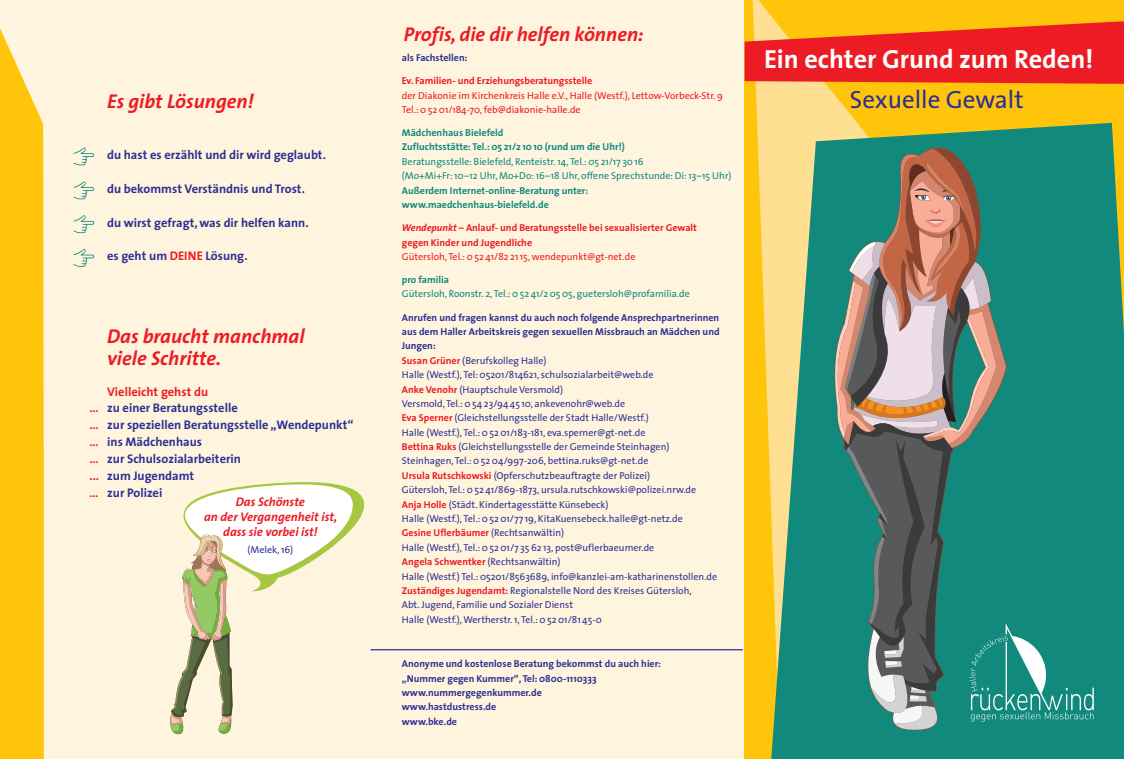
<style>
.page{position:relative;width:1124px;height:759px;background:#fff}
.page>*{position:absolute;margin:0;border:0;box-sizing:border-box;transform-origin:0 0}
.t1{font:700 26.25px "The Sans";color:#fff}
.t2{font:25px "The Sans";color:#2e3092}
.t3{font:italic 700 20px/22.5px "The Sans";color:#ed1c24}
.t4{font:700 12.5px/16.9px "The Sans";color:#2e3092}
.t5{font:italic 700 12.5px/15px "The Sans";color:#ed1c24;text-align:center}
.t6{font:10px/14.4px "The Sans";color:#2e3092}
.t7{font:10px/14.4px "The Sans";color:#11897d}
.t8{font:10px/14.4px "The Sans";color:#ed1c24}
.t9{font:700 10px/14.4px "The Sans";color:#2e3092}
.t10{font:700 10px/14.4px "The Sans";color:#11897d}
.t11{font:700 10px/14.4px "The Sans";color:#ed1c24}
.s1{font-style:italic}
.s2{font-weight:700}
.s3{font-weight:700;color:#ed1c24}
.s4{color:#ed1c24}
</style>
<div class="page">
<div style="left:0;top:0;width:744px;height:758px;background:#fff5df"></div>
<div style="left:744px;top:0;width:379px;height:758px;background:#ffc50b"></div>
<div style="left:0;top:28px;width:44px;height:730px;background:#ffc50b"></div>
<svg style="left:752px;top:0;width:105px;height:478px"></svg>
<svg style="left:744px;top:21px;width:379px;height:63px;background:#f03d23"></svg>
<svg style="left:770px;top:123px;width:353px;height:635px;background:#509e7a"></svg>
<svg style="left:73px;top:147px;width:21px;height:19px"></svg>
<svg style="left:73px;top:181px;width:21px;height:18px"></svg>
<svg style="left:73px;top:215px;width:21px;height:18px"></svg>
<svg style="left:73px;top:249px;width:21px;height:18px"></svg>
<hr style="left:370px;top:649px;width:372px;height:1px;background:#2e3092">
<svg style="left:832px;top:145px;width:261px;height:585px;background:#45867b"></svg>
<svg style="left:170px;top:482px;width:201px;height:252px"></svg>
<h3 class="t3" style="left:403px;top:23px;width:241px">Profis, die dir helfen können:</h3>
<p class="t9" style="left:402px;top:51px;width:67px">als Fachstellen:</p>
<p class="t11" style="left:402px;top:74px;width:192px">Ev. Familien- und Erziehungsberatungsstelle</p>
<p class="t8" style="left:402px;top:89px;width:322px">der Diakonie im Kirchenkreis Halle e.V., Halle (Westf.), Lettow-Vorbeck-Str. 9<br>Tel.: 0 52 01/184-70, feb@diakonie-halle.de</p>
<p class="t10" style="left:402px;top:126px;width:224px">Mädchenhaus Bielefeld<br>Zufluchtsstätte: Tel.: 05 21/2 10 10 (rund um die Uhr!)</p>
<p class="t7" style="left:402px;top:155px;width:331px">Beratungsstelle: Bielefeld, Renteistr. 14, Tel.: 05 21/17 30 16<br>(Mo+Mi+Fr: 10–12 Uhr, Mo+Do: 16–18 Uhr, offene Sprechstunde: Di: 13–15 Uhr)</p>
<p class="t10" style="left:402px;top:183px;width:188px">Außerdem Internet-online-Beratung unter: www.maedchenhaus-bielefeld.de</p>
<p class="t11" style="left:402px;top:221px;width:296px"><span class="s1">Wendepunkt</span> – Anlauf- und Beratungsstelle bei sexualisierter Gewalt gegen Kinder und Jugendliche</p>
<p class="t8" style="left:402px;top:250px;width:235px">Gütersloh, Tel.: 0 52 41/82 21 15, wendepunkt@gt-net.de</p>
<p class="t10" style="left:402px;top:273px;width:49px">pro familia</p>
<p class="t7" style="left:402px;top:288px;width:289px">Gütersloh, Roonstr. 2, Tel.: 0 52 41/2 05 05, guetersloh@profamilia.de</p>
<p class="t6" style="left:402px;top:311px;width:319px"><span class="s2">Anrufen und fragen kannst du auch noch folgende Ansprechpartnerinnen aus dem Haller Arbeitskreis gegen sexuellen Missbrauch an Mädchen und Jungen:<br></span><span class="s3">Susan Grüner</span> (Berufskolleg Halle)<br>Halle (Westf.), Tel: 05201/814621, schulsozialarbeit@web.de<br><span class="s3">Anke Venohr</span> (Hauptschule Versmold)<br>Versmold, Tel.: 0 54 23/94 45 10, ankevenohr@web.de<br><span class="s3">Eva Sperner</span> (Gleichstellungsstelle der Stadt Halle/Westf.)<br>Halle (Westf.), Tel.: 0 52 01/183-181, eva.sperner@gt-net.de<br><span class="s3">Bettina Ruks</span> (Gleichstellungsstelle der Gemeinde Steinhagen)<br>Steinhagen, Tel.: 0 52 04/997-206, bettina.ruks@gt-net.de<br><span class="s3">Ursula Rutschkowski</span> (Opferschutzbeauftragte der Polizei)<br>Gütersloh, Tel.: 0 52 41/869-1873, ursula.rutschkowski@polizei.nrw.de<br><span class="s3">Anja Holle</span> (Städt. Kindertagesstätte Künsebeck)<br>Halle (Westf.), Tel.: 0 52 01/77 19, KitaKuensebeck.halle@gt-netz.de<br><span class="s3">Gesine Uflerbäumer</span> (Rechtsanwältin)<br>Halle (Westf.), Tel.: 0 52 01/7 35 62 13, post@uflerbaeumer.de<br><span class="s3">Angela Schwentker</span> (Rechtsanwältin)<br>Halle (Westf.) Tel.: 05201/8563689, info@kanzlei-am-katharinenstollen.de <span class="s3">Zuständiges Jugendamt:</span> Regionalstelle Nord des Kreises Gütersloh,<br>Abt. Jugend, Familie und Sozialer Dienst<br>Halle (Westf.), Wertherstr. 1, Tel.: 0 52 01/81 45-0</p>
<p class="t9" style="left:402px;top:656px;width:260px">Anonyme und kostenlose Beratung bekommst du auch hier: „Nummer gegen Kummer“, Tel: 0800-1110333 www.nummergegenkummer.de<br>www.hastdustress.de<br>www.bke.de</p>
<h1 class="t1" style="left:763px;top:46px;width:331px">Ein echter Grund zum Reden!</h1>
<h3 class="t3" style="left:107px;top:90px;width:148px">Es gibt Lösungen!</h3>
<h2 class="t2" style="left:849px;top:90px;width:175px">Sexuelle Gewalt</h2>
<p class="t4" style="left:107px;top:147px;width:220px">du hast es erzählt und dir wird geglaubt.</p>
<p class="t4" style="left:107px;top:180px;width:199px">du bekommst Verständnis und Trost.</p>
<p class="t4" style="left:107px;top:214px;width:203px">du wirst gefragt, was dir helfen kann.</p>
<p class="t4" style="left:107px;top:248px;width:142px">es geht um <span class="s4">DEINE</span> Lösung.</p>
<h3 class="t3" style="left:107px;top:325px;width:199px">Das braucht manchmal viele Schritte.</h3>
<p class="t4" style="left:89px;top:383px;width:265px;text-indent:18px"><span class="s4">Vielleicht gehst du<br>…</span> zu einer Beratungsstelle<br><span class="s4">…</span> zur speziellen Beratungsstelle „Wendepunkt“ <span class="s4">…</span> ins Mädchenhaus<br><span class="s4">…</span> zur Schulsozialarbeiterin<br><span class="s4">...</span> zum Jugendamt<br><span class="s4">…</span> zur Polizei</p>
<p class="t5" style="left:204px;top:494px;width:135px">Das Schönste<br>an der Vergangenheit ist, dass sie vorbei ist!</p>
<p class="t6" style="left:247px;top:542px;width:47px">(Melek, 16)</p>
</div>
